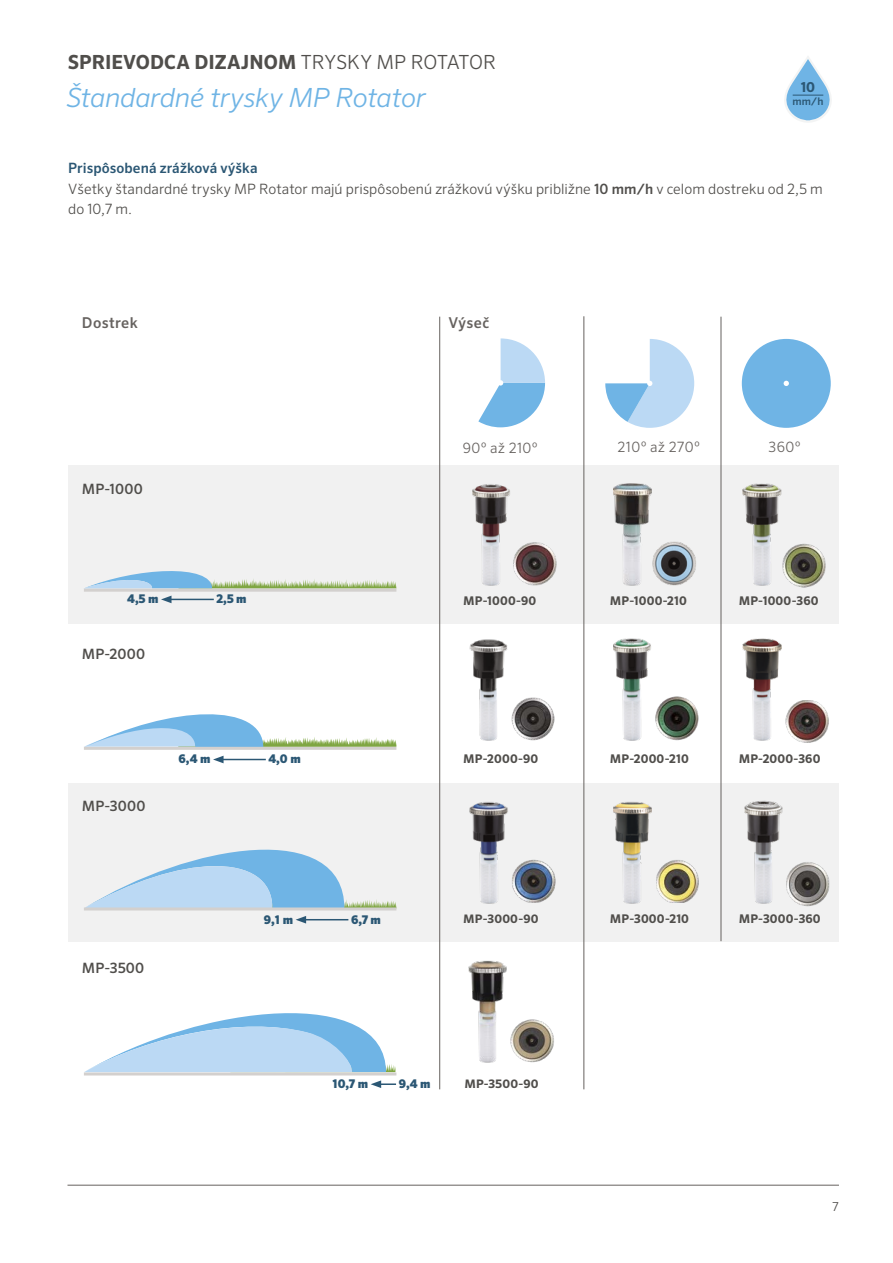
<style>
.page{position:relative;width:893px;height:1263px;background:#fff}
.page>*{position:absolute;margin:0;border:0;box-sizing:border-box;transform-origin:0 0}
.t1{font:italic 300 26.4px "Sero Pro";letter-spacing:-.015em;color:#6fb4e5}
.t2{font:700 19.5px "Sero Pro";letter-spacing:.005em;color:#504e4b}
.t3{font:500 15px "Sero Pro";letter-spacing:.025em;color:#66625f}
.t4{font:300 14.25px/21.3px "Sero Pro";letter-spacing:.005em;color:#504e4b}
.t5{font:500 14.25px "Sero Pro";letter-spacing:.015em;color:#504e4b}
.t6{font:300 14.25px "Sero Pro";letter-spacing:.025em;color:#66625f}
.t7{font:700 13.8px "Sero Pro";color:#2b5774}
.t8{font:300 12.3px "Sero Pro";color:#504e4b}
.t9{font:700 12px "Sero Pro";letter-spacing:.015em;color:#504e4b}
.t10{font:900 12px "Sero Pro";color:#2b5774}
.t11{font:700 11.7px "Sero Pro";letter-spacing:.015em;color:#504e4b}
.t12{font:500 10.5px "Sero Pro";color:#2b5774}
.s1{font-weight:300}
.s2{font-weight:500;color:#2b5774}
.s3{font-weight:500}
.s4{font-size:15px}
</style>
<div class="page">
<hr style="left:68px;top:1185px;width:771px;height:1px;background:#66625f">
<div style="left:68px;top:465px;width:771px;height:158px;background:#f1f1f1"></div>
<div style="left:68px;top:783px;width:771px;height:158px;background:#f1f1f1"></div>
<svg style="left:478px;top:338px;width:67px;height:89px"></svg>
<svg style="left:605px;top:339px;width:89px;height:89px"></svg>
<svg style="left:742px;top:339px;width:89px;height:89px"></svg>
<img style="left:511px;top:697px;width:43px;height:43px">
<img style="left:470px;top:639px;width:37px;height:102px">
<img style="left:655px;top:697px;width:44px;height:43px">
<img style="left:613px;top:638px;width:38px;height:103px">
<img style="left:785px;top:700px;width:44px;height:43px">
<img style="left:743px;top:638px;width:38px;height:103px">
<svg style="left:85px;top:571px;width:311px;height:17px"></svg>
<hr style="left:169px;top:599px;width:45px;height:1px;background:#2b5774">
<svg style="left:161px;top:596px;width:11px;height:7px"></svg>
<hr style="left:84px;top:589px;width:312px;height:3px;background:#d3d0ce">
<svg style="left:84px;top:714px;width:313px;height:34px"></svg>
<hr style="left:221px;top:759px;width:45px;height:1px;background:#2b5774">
<svg style="left:213px;top:756px;width:11px;height:7px"></svg>
<hr style="left:84px;top:747px;width:312px;height:3px;background:#d3d0ce">
<svg style="left:86px;top:849px;width:310px;height:58px"></svg>
<hr style="left:304px;top:919px;width:44px;height:1px;background:#2b5774">
<svg style="left:296px;top:916px;width:10px;height:7px"></svg>
<hr style="left:84px;top:907px;width:312px;height:3px;background:#d3d0ce">
<svg style="left:84px;top:1013px;width:311px;height:59px"></svg>
<svg style="left:371px;top:1080px;width:25px;height:8px"></svg>
<hr style="left:84px;top:1072px;width:312px;height:3px;background:#d3d0ce">
<hr style="left:584px;top:316px;width:1px;height:773px;background:#66625f">
<hr style="left:439px;top:317px;width:1px;height:772px;background:#66625f">
<hr style="left:721px;top:317px;width:1px;height:624px;background:#66625f">
<img style="left:513px;top:542px;width:44px;height:44px">
<img style="left:472px;top:484px;width:38px;height:102px">
<img style="left:512px;top:859px;width:44px;height:43px">
<img style="left:470px;top:802px;width:38px;height:102px">
<img style="left:652px;top:541px;width:44px;height:45px">
<img style="left:613px;top:483px;width:39px;height:103px">
<img style="left:656px;top:860px;width:43px;height:43px">
<img style="left:613px;top:802px;width:39px;height:102px">
<img style="left:782px;top:543px;width:44px;height:44px">
<img style="left:743px;top:483px;width:38px;height:103px">
<img style="left:786px;top:862px;width:44px;height:44px">
<img style="left:744px;top:801px;width:39px;height:103px">
<img style="left:510px;top:1019px;width:44px;height:43px">
<img style="left:469px;top:960px;width:38px;height:103px">
<svg style="left:784px;top:56px;width:48px;height:66px"></svg>
<hr style="left:793px;top:95px;width:30px;height:1px;background:#2b5774">
<h2 class="t2" style="left:68px;top:50px;width:430px">SPRIEVODCA DIZAJNOM <span class="s1">TRYSKY MP ROTATOR</span></h2>
<h1 class="t1" style="left:66px;top:82px;width:361px">Štandardné trysky MP Rotator</h1>
<p class="t7" style="left:801px;top:78px;width:16px">10</p>
<p class="t12" style="left:793px;top:95px;width:32px">mm/h</p>
<p class="t4" style="left:68px;top:157px;width:756px"><span class="s2">Prispôsobená zrážková výška<br></span>Všetky štandardné trysky MP Rotator majú prispôsobenú zrážkovú výšku približne <span class="s3">10 mm/h</span> v celom dostreku od 2,5 m</p>
<p class="t4" style="left:68px;top:198px;width:65px">do 10,7 m.</p>
<p class="t3" style="left:82px;top:314px;width:57px">Dostrek</p>
<p class="t3" style="left:448px;top:314px;width:42px">Výseč</p>
<p class="t5" style="left:82px;top:480px;width:62px">MP-1000</p>
<p class="t10" style="left:127px;top:591px;width:33px">4,5 m</p>
<p class="t10" style="left:216px;top:591px;width:32px">2,5 m</p>
<p class="t5" style="left:82px;top:646px;width:65px">MP-2000</p>
<p class="t5" style="left:82px;top:797px;width:65px">MP-3000</p>
<p class="t10" style="left:179px;top:752px;width:33px">6,4 m</p>
<p class="t10" style="left:268px;top:752px;width:34px">4,0 m</p>
<p class="t5" style="left:82px;top:959px;width:64px">MP-3500</p>
<p class="t10" style="left:264px;top:912px;width:31px">9,1 m</p>
<p class="t10" style="left:351px;top:912px;width:31px">6,7 m</p>
<p class="t6" style="left:463px;top:439px;width:76px">90<span class="s4">º</span> až 210<span class="s4">º</span></p>
<p class="t6" style="left:618px;top:438px;width:84px">210<span class="s4">º</span> až 270<span class="s4">º</span></p>
<p class="t6" style="left:768px;top:439px;width:33px">360<span class="s4">º</span></p>
<p class="t9" style="left:463px;top:593px;width:75px">MP-1000-90</p>
<p class="t9" style="left:610px;top:593px;width:78px">MP-1000-210</p>
<p class="t9" style="left:739px;top:593px;width:81px">MP-1000-360</p>
<p class="t9" style="left:463px;top:751px;width:76px">MP-2000-90</p>
<p class="t9" style="left:610px;top:751px;width:80px">MP-2000-210</p>
<p class="t9" style="left:739px;top:751px;width:83px">MP-2000-360</p>
<p class="t11" style="left:463px;top:912px;width:77px">MP-3000-90</p>
<p class="t9" style="left:610px;top:911px;width:81px">MP-3000-210</p>
<p class="t9" style="left:739px;top:911px;width:83px">MP-3000-360</p>
<p class="t10" style="left:333px;top:1076px;width:37px">10,7 m</p>
<p class="t10" style="left:399px;top:1076px;width:33px">9,4 m</p>
<p class="t11" style="left:464px;top:1076px;width:76px">MP-3500-90</p>
<p class="t8" style="left:832px;top:1199px;width:8px">7</p>
</div>
